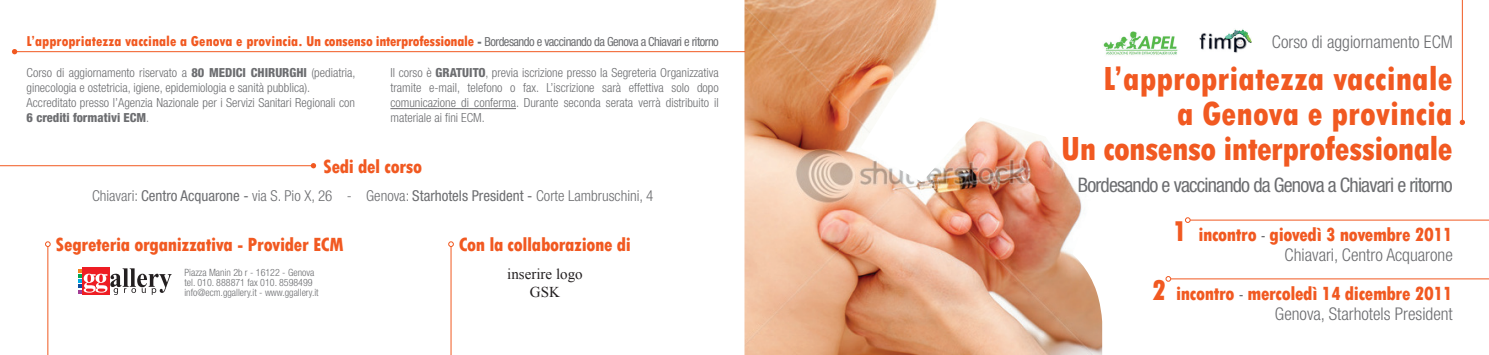
<style>
.page{position:relative;width:1489px;height:355px;background:#fff}
.page>*{position:absolute;margin:0;border:0;box-sizing:border-box;transform-origin:0 0}
.t1{font:800 condensed 35px/35px "Tw Cen";color:#f15921;text-align:right}
.t2{font:800 condensed 20px "Tw Cen";letter-spacing:-.02em;color:#f15921}
.t3{font:condensed 20px "Helvetica Neue LT Std";letter-spacing:-.04em;color:#6c6d70}
.t4{font:300 condensed 17.5px "Helvetica Neue LT Std";color:#6c6d70}
.t5{font:800 condensed 15px "Tw Cen";color:#f15921}
.t6{font:300 condensed 15px "Helvetica Neue LT Std";color:#6c6d70}
.t7{font:15px/18px "Times New Roman";color:#231f20;text-align:center}
.t8{font:300 condensed 12.5px/15px "Helvetica Neue LT Std";color:#6c6d70}
.t9{font:300 condensed 10px/10px "Helvetica Neue LT Std";color:#6c6d70}
.s1{color:#6c6d70}
.s2{font-family:"Helvetica Neue LT Std";font-weight:400;font-size:12.5px;color:#6c6d70}
.s3{font-weight:800}
.s4{font-weight:400}
.s5{font-size:30px}
.s6{font-weight:400;color:#6c6d70}
</style>
<div class="page">
<img style="left:744px;top:0;width:358px;height:354px">
<svg style="left:1459px;top:120px;width:5px;height:5px"></svg>
<div style="left:82px;top:267px;width:27px;height:27px;background:#ee1d23"></div>
<svg style="left:78px;top:268px;width:94px;height:26px"></svg>
<hr style="left:1461px;top:0;width:1px;height:122px;background:#f15921">
<hr style="left:1189px;top:219px;width:299px;height:1px;background:#f15921">
<hr style="left:1170px;top:278px;width:318px;height:1px;background:#f15921">
<svg style="left:1185px;top:217px;width:5px;height:5px"></svg>
<svg style="left:1165px;top:276px;width:5px;height:5px"></svg>
<svg style="left:12px;top:49px;width:5px;height:5px"></svg>
<hr style="left:13px;top:51px;width:732px;height:1px;background:#f15921">
<hr style="left:390px;top:108px;width:126px;height:1px;background:#6c6d70">
<hr style="left:450px;top:246px;width:1px;height:108px;background:#f15921">
<hr style="left:48px;top:246px;width:1px;height:108px;background:#f15921">
<svg style="left:448px;top:241px;width:5px;height:5px"></svg>
<svg style="left:45px;top:241px;width:5px;height:5px"></svg>
<svg style="left:311px;top:163px;width:5px;height:5px"></svg>
<hr style="left:0;top:165px;width:312px;height:1px;background:#f15921">
<img style="left:1100px;top:30px;width:78px;height:27px">
<img style="left:1199px;top:29px;width:53px;height:24px">
<p class="t5" style="left:27px;top:32px;width:693px">L’appropriatezza vaccinale a Genova e provincia. Un consenso interprofessionale <span class="s1">-</span> <span class="s2">Bordesando e vaccinando da Genova a Chiavari e ritorno</span></p>
<p class="t8" style="left:27px;top:65px;width:330px">Corso di aggiornamento riservato a <span class="s3">80 MEDICI CHIRURGHI</span> (pediatria, ginecologia e ostetricia, igiene, epidemiologia e sanità pubblica).<br>Accreditato presso l’Agenzia Nazionale per i Servizi Sanitari Regionali con <span class="s3">6 crediti formativi ECM</span>.</p>
<p class="t8" style="left:390px;top:65px;width:330px;text-align:justify">Il corso è <span class="s3">gratuito</span>, previa iscrizione presso la Segreteria Organizzativa tramite e-mail, telefono o fax. L’iscrizione sarà effettiva solo dopo comunicazione di conferma. Durante seconda serata verrà distribuito il materiale ai fini ECM.</p>
<h2 class="t2" style="left:323px;top:154px;width:100px">Sedi del corso</h2>
<p class="t6" style="left:92px;top:187px;width:563px">Chiavari: <span class="s4">Centro Acquarone -</span> via S. Pio X, 26 - Genova: <span class="s4">Starhotels President -</span> Corte Lambruschini, 4</p>
<h2 class="t2" style="left:56px;top:232px;width:290px">Segreteria organizzativa - Provider ECM</h2>
<p class="t9" style="left:184px;top:267px;width:136px">Piazza Manin 2b r - 16122 - Genova tel. 010. 888871 fax 010. 8598499 info@ecm.ggallery.it - www.ggallery.it</p>
<h2 class="t2" style="left:459px;top:233px;width:174px">Con la collaborazione di</h2>
<p class="t7" style="left:507px;top:264px;width:77px">inserire logo<br>GSK</p>
<h3 class="t4" style="left:1271px;top:32px;width:182px">Corso di aggiornamento ECM</h3>
<h1 class="t1" style="left:1060px;top:61px;width:393px">L’appropriatezza vaccinale<br>a Genova e provincia<br>Un consenso interprofessionale</h1>
<h2 class="t3" style="left:1077px;top:173px;width:376px">Bordesando e vaccinando da Genova a Chiavari e ritorno</h2>
<h2 class="t2" style="left:1172px;top:222px;width:282px"><span class="s5">1</span> incontro <span class="s6">-</span> giovedì 3 novembre 2011</h2>
<h3 class="t4" style="left:1284px;top:244px;width:170px">Chiavari, Centro Acquarone</h3>
<h2 class="t2" style="left:1151px;top:281px;width:302px"><span class="s5">2</span> incontro <span class="s6">-</span> mercoledì 14 dicembre 2011</h2>
<h3 class="t4" style="left:1274px;top:303px;width:179px">Genova, Starhotels President</h3>
</div>
